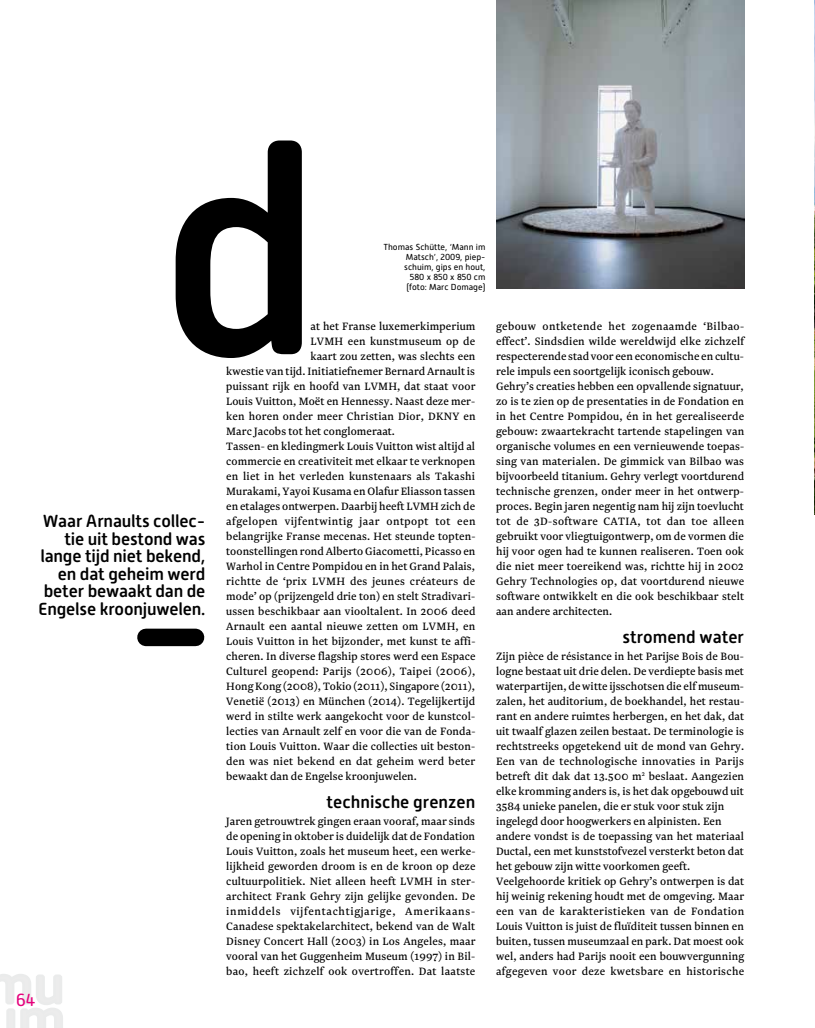
<style>
.page{position:relative;width:815px;height:1028px;background:#fff}
.page>*{position:absolute;margin:0;border:0;box-sizing:border-box;transform-origin:0 0}
.t1{font:500 294.25px "Alwyn New Rounded";color:#000}
.t2{font:500 17.5px/17.5px "Alwyn New Rounded";letter-spacing:-.01em;color:#000;text-align:right}
.t3{font:17.5px "Alwyn New Rounded";color:#e5007c}
.t4{font:12.5px/15px "Newzald";letter-spacing:.01em;color:#000}
.t5{font:12.5px "Newzald";letter-spacing:.04em;color:#000}
.t6{font:8.75px/10px "Alwyn New Rounded";color:#000;text-align:right}
</style>
<div class="page">
<svg style="left:0;top:974px;width:63px;height:54px"></svg>
<img style="left:814px;top:0;width:1px;height:514px">
<img style="left:496px;top:0;width:248px;height:288px">
<div style="left:146px;top:628px;width:50px;height:18px;background:#000"></div>
<h1 class="t1" style="left:160px;top:85px;width:164px">d</h1>
<p class="t6" style="left:383px;top:242px;width:104px">Thomas Schütte, ‘Mann im<br>Matsch’, 2009, piep&shy;schuim, gips en hout,<br>580 x 850 x 850 cm<br>(foto: Marc Domage)</p>
<p class="t4" style="left:310px;top:319px;width:167px">at het Franse luxemerkimperium</p>
<p class="t4" style="left:310px;top:334px;width:166px">LVMH een kunstmuseum op de</p>
<p class="t4" style="left:310px;top:349px;width:166px">kaart zou zetten, was slechts een</p>
<p class="t4" style="left:226px;top:364px;width:250px">kwestie van tijd. Initiatiefnemer Bernard Arnault is</p>
<p class="t4" style="left:226px;top:379px;width:251px">puissant rijk en hoofd van LVMH, dat staat voor</p>
<p class="t4" style="left:226px;top:394px;width:250px">Louis Vuitton, Moët en Hennessy. Naast deze mer-</p>
<p class="t4" style="left:226px;top:409px;width:251px">ken horen onder meer Christian Dior, DKNY en</p>
<p class="t4" style="left:226px;top:424px;width:170px">Marc Jacobs tot het conglomeraat.</p>
<p class="t4" style="left:226px;top:439px;width:250px">Tassen- en kledingmerk Louis Vuitton wist altijd al</p>
<p class="t4" style="left:226px;top:454px;width:250px">commercie en creativiteit met elkaar te verknopen</p>
<p class="t4" style="left:226px;top:469px;width:250px">en liet in het verleden kunstenaars als Takashi</p>
<p class="t4" style="left:226px;top:484px;width:251px">Murakami, Yayoi Kusama en Olafur Eliasson tassen</p>
<p class="t4" style="left:226px;top:499px;width:250px">en etalages ontwerpen. Daarbij heeft LVMH zich de</p>
<p class="t5" style="left:226px;top:514px;width:251px">afgelopen vijfentwintig jaar ontpopt tot een</p>
<p class="t4" style="left:226px;top:529px;width:251px">belangrijke Franse mecenas. Het steunde topten-</p>
<p class="t4" style="left:226px;top:544px;width:251px">toonstellingen rond Alberto Giacometti, Picasso en</p>
<p class="t4" style="left:226px;top:559px;width:250px">Warhol in Centre Pompidou en in het Grand Palais,</p>
<p class="t4" style="left:226px;top:574px;width:251px">richtte de ‘prix LVMH des jeunes créateurs de</p>
<p class="t4" style="left:226px;top:589px;width:250px">mode’ op (prijzengeld drie ton) en stelt Stradivari-</p>
<p class="t4" style="left:226px;top:604px;width:251px">ussen beschikbaar aan viooltalent. In 2006 deed</p>
<p class="t4" style="left:226px;top:619px;width:250px">Arnault een aantal nieuwe zetten om LVMH, en</p>
<p class="t4" style="left:226px;top:634px;width:251px">Louis Vuitton in het bijzonder, met kunst te affi-</p>
<p class="t4" style="left:226px;top:649px;width:251px">cheren. In diverse flagship stores werd een Espace</p>
<p class="t4" style="left:226px;top:664px;width:251px">Culturel geopend: Parijs (2006), Taipei (2006),</p>
<p class="t4" style="left:226px;top:679px;width:250px">Hong Kong (2008), Tokio (2011), Singapore (2011),</p>
<p class="t4" style="left:226px;top:694px;width:250px">Venetië (2013) en München (2014). Tegelijkertijd</p>
<p class="t4" style="left:226px;top:709px;width:251px">werd in stilte werk aangekocht voor de kunstcol-</p>
<p class="t4" style="left:226px;top:724px;width:250px">lecties van Arnault zelf en voor die van de Fonda-</p>
<p class="t4" style="left:226px;top:739px;width:251px">tion Louis Vuitton. Waar die collecties uit beston-</p>
<p class="t4" style="left:226px;top:754px;width:251px">den was niet bekend en dat geheim werd beter</p>
<p class="t4" style="left:226px;top:769px;width:192px">bewaakt dan de Engelse kroonjuwelen.</p>
<h2 class="t2" style="left:327px;top:793px;width:150px">technische grenzen</h2>
<p class="t4" style="left:226px;top:814px;width:251px;text-align:justify">Jaren getrouwtrek gingen eraan vooraf, maar sinds de opening in oktober is duidelijk dat de Fondation Louis Vuitton, zoals het museum heet, een werke&shy;lijkheid geworden droom is en de kroon op deze cultuurpolitiek. Niet alleen heeft LVMH in ster&shy;architect Frank Gehry zijn gelijke gevonden. De inmiddels vijfentachtigjarige, Amerikaans-Canadese spektakelarchitect, bekend van de Walt Disney Concert Hall (2003) in Los Angeles, maar vooral van het Guggenheim Museum (1997) in Bil&shy;bao, heeft zichzelf ook overtroffen. Dat laatste</p>
<h2 class="t2" style="left:38px;top:512px;width:169px">Waar Arnaults collec&shy;tie uit bestond was lange tijd niet bekend, en dat geheim werd beter bewaakt dan de<br>Engelse kroonjuwelen.</h2>
<h2 class="t3" style="left:16px;top:990px;width:21px">64</h2>
<p class="t4" style="left:496px;top:319px;width:250px">gebouw ontketende het zogenaamde ‘Bilbao&shy;effect’. Sindsdien wilde wereldwijd elke zichzelf respecterende stad voor een economische en cultu&shy;rele impuls een soortgelijk iconisch gebouw.<br>Gehry’s creaties hebben een opvallende signatuur, zo is te zien op de presentaties in de Fondation en in het Centre Pompidou, én in het gerealiseerde gebouw: zwaartekracht tartende stapelingen van organische volumes en een vernieuwende toepas&shy;sing van materialen. De gimmick van Bilbao was bijvoorbeeld titanium. Gehry verlegt voortdurend technische grenzen, onder meer in het ontwerp&shy;proces. Begin jaren negentig nam hij zijn toevlucht tot de 3D-software CATIA, tot dan toe alleen gebruikt voor vliegtuigontwerp, om de vormen die hij voor ogen had te kunnen realiseren. Toen ook die niet meer toereikend was, richtte hij in 2002<br>Gehry Technologies op, dat voortdurend nieuwe software ontwikkelt en die ook beschikbaar stelt aan andere architecten.</p>
<h2 class="t2" style="left:622px;top:628px;width:123px">stromend water</h2>
<p class="t4" style="left:496px;top:649px;width:250px">Zijn pièce de résistance in het Parijse Bois de Bou&shy;logne bestaat uit drie delen. De verdiepte basis met waterpartijen, de witte ijsschotsen die elf museum&shy;zalen, het auditorium, de boekhandel, het restau&shy;rant en andere ruimtes herbergen, en het dak, dat uit twaalf glazen zeilen bestaat. De terminologie is rechtstreeks opgetekend uit de mond van Gehry.<br>Een van de technologische innovaties in Parijs betreft dit dak dat 13.500 m<sup>2</sup> beslaat. Aangezien elke kromming anders is, is het dak opgebouwd uit 3584 unieke panelen, die er stuk voor stuk zijn ingelegd door hoogwerkers en alpinisten. Een andere vondst is de toepassing van het materiaal Ductal, een met kunststofvezel versterkt beton dat het gebouw zijn witte voorkomen geeft.<br>Veelgehoorde kritiek op Gehry’s ontwerpen is dat hij weinig rekening houdt met de omgeving. Maar een van de karakteristieken van de Fondation Louis Vuitton is juist de fluïditeit tussen binnen en buiten, tussen museumzaal en park. Dat moest ook wel, anders had Parijs nooit een bouwvergunning afgegeven voor deze kwetsbare en historische</p>
</div>
